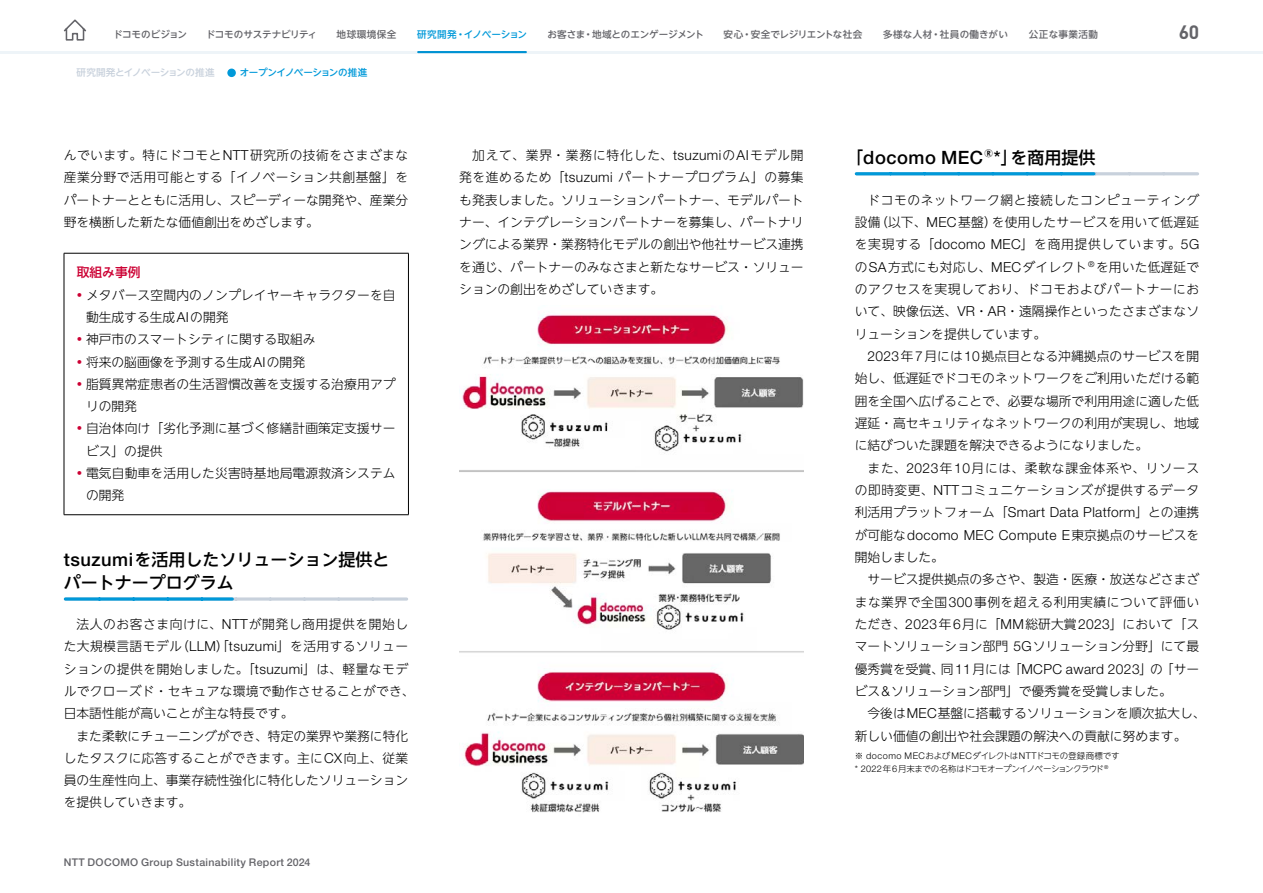
<style>
.page{position:relative;width:1263px;height:893px;background:#fff}
.page>*{position:absolute;margin:0;border:0;box-sizing:border-box;transform-origin:0 0}
.t1{font:700 19.2px "DIN";color:#646469}
.t2{font:500 18.3px "Helvetica Neue LT Pro";letter-spacing:.03em;color:#000}
.t3{font:500 16.95px/23.4px "UD Shin Go NT Pro";color:#000}
.t4{font:300 13.8px "Helvetica Neue LT Pro";letter-spacing:.03em;color:#000}
.t5{font:300 12.75px/22.4px "UD Shin Go NT Pro";color:#000;text-align:justify}
.t6{font:300 12.75px/22.4px "UD Shin Go NT Pro";letter-spacing:.03em;color:#000}
.t7{font:300 12.75px "UD Shin Go NT Pro";letter-spacing:.04em;color:#000}
.t8{font:500 12.75px "UD Shin Go NT Pro";color:#c03}
.t9{font:500 10.65px "Helvetica Neue LT Pro";letter-spacing:.03em;color:#646469}
.t10{font:500 9.6px "UD Shin Go NT Pro";letter-spacing:-.035em;color:#0099d9}
.t11{font:500 9.6px "UD Shin Go NT Pro";letter-spacing:-.025em;color:#646469}
.t12{font:500 9.6px "UD Shin Go NT Pro";color:#646469}
.t13{font:500 9.6px "UD Shin Go NT Pro";letter-spacing:-.03em;color:#c8d1dc}
.t14{font:500 9.6px "UD Shin Go NT Pro";letter-spacing:.04em;color:#646469}
.t15{font:500 9.6px "UD Shin Go NT Pro";letter-spacing:-.02em;color:#646469}
.t16{font:500 9.6px "UD Shin Go NT Pro";letter-spacing:.05em;color:#646469}
.t17{font:300 8.55px/12.8px "UD Shin Go NT Pro";letter-spacing:-.06em;color:#000}
.s1{font-family:"Helvetica Neue LT Pro";font-size:13.8px}
.s2{font-weight:500;color:#c03}
.s3{font-family:"Helvetica Neue LT Pro";font-size:18.3px}
.s4{font-family:"UD Shin Go NT Pro";font-size:16.95px}
.s5{font-family:"UD Shin Go NT Pro";font-size:12.75px}
.s6{font-family:"Helvetica Neue LT Pro";font-size:9.15px}
</style>
<div class="page">
<svg style="left:63px;top:19px;width:24px;height:22px"></svg>
<hr style="left:0;top:51px;width:1263px;height:2px;background:#eef4f8">
<hr style="left:417px;top:51px;width:110px;height:2px;background:#0099d9">
<div style="left:227px;top:69px;width:9px;height:8px;background:#0099d9;border-radius:50%"></div>
<img style="left:459px;top:314px;width:345px;height:499px">
<svg style="left:856px;top:172px;width:341px;height:3px"></svg>
<hr style="left:64px;top:253px;width:345px;height:1px;background:#000">
<hr style="left:64px;top:253px;width:1px;height:261px;background:#000">
<hr style="left:408px;top:253px;width:1px;height:261px;background:#000">
<hr style="left:64px;top:514px;width:345px;height:1px;background:#000">
<svg style="left:65px;top:597px;width:342px;height:4px"></svg>
<p class="t11" style="left:113px;top:27px;width:75px">ドコモのビジョン</p>
<p class="t15" style="left:206px;top:27px;width:113px">ドコモのサステナビリティ</p>
<p class="t12" style="left:337px;top:27px;width:61px">地球環境保全</p>
<p class="t10" style="left:417px;top:27px;width:112px">研究開発・イノベーション</p>
<p class="t12" style="left:547px;top:27px;width:158px">お客さま・地域とのエンゲージメント</p>
<p class="t11" style="left:724px;top:27px;width:140px">安心・安全でレジリエントな社会</p>
<p class="t14" style="left:883px;top:27px;width:127px">多様な人材・社員の働きがい</p>
<p class="t16" style="left:1029px;top:27px;width:71px">公正な事業活動</p>
<h1 class="t1" style="left:1178px;top:19px;width:22px">60</h1>
<p class="t13" style="left:77px;top:65px;width:140px">研究開発とイノベーションの推進</p>
<p class="t10" style="left:240px;top:65px;width:129px">オープンイノベーションの推進</p>
<p class="t5" style="left:64px;top:144px;width:346px">んでいます。特にドコモと<span class="s1">NTT</span>研究所の技術をさまざまな産業分野で活用可能とする「イノベーション共創基盤」をパートナーとともに活用し、スピーディーな開発や、産業分野を横断した新たな価値創出をめざします。</p>
<p class="t8" style="left:77px;top:262px;width:65px">取組み事例</p>
<p class="t5" style="left:86px;top:283px;width:311px;text-indent:-9px"><span class="s2">•</span> メタバース空間内のノンプレイヤーキャラクターを自動生成する生成<span class="s1">AI</span>の開発</p>
<p class="t5" style="left:77px;top:328px;width:240px"><span class="s2">•</span> 神戸市のスマートシティに関する取組み</p>
<p class="t5" style="left:77px;top:350px;width:230px"><span class="s2">•</span> 将来の脳画像を予測する生成<span class="s1">AI</span>の開発</p>
<p class="t5" style="left:86px;top:372px;width:311px;text-indent:-9px"><span class="s2">•</span> 脂質異常症患者の生活習慣改善を支援する治療用アプリの開発</p>
<p class="t5" style="left:86px;top:417px;width:311px;text-indent:-9px"><span class="s2">•</span> 自治体向け「劣化予測に基づく修繕計画策定支援サービス」の提供</p>
<p class="t5" style="left:86px;top:462px;width:311px;text-indent:-9px"><span class="s2">•</span> 電気自動車を活用した災害時基地局電源救済システムの開発</p>
<h3 class="t3" style="left:64px;top:547px;width:327px"><span class="s3">tsuzumi</span>を活用したソリューション提供とパートナープログラム</h3>
<p class="t6" style="left:64px;top:612px;width:352px;text-indent:13px">法人のお客さま向けに、<span class="s1">NTT</span>が開発し商用提供を開始した大規模言語モデル（<span class="s1">LLM</span>）「<span class="s1">tsuzumi</span>」を活用するソリューションの提供を開始しました。「<span class="s1">tsuzumi</span>」は、軽量なモデルでクローズド・セキュアな環境で動作させることができ、日本語性能が高いことが主な特長です。</p>
<p class="t5" style="left:64px;top:724px;width:346px;text-indent:13px">また柔軟にチューニングができ、特定の業界や業務に特化したタスクに応答することができます。主に<span class="s1">CX</span>向上、従業員の生産性向上、事業存続性強化に特化したソリューションを提供していきます。</p>
<p class="t9" style="left:64px;top:856px;width:248px">NTT DOCOMO Group Sustainability Report 2024</p>
<p class="t5" style="left:459px;top:144px;width:346px;text-indent:13px">加えて、業界・業務に特化した、<span class="s1">tsuzumi</span>の<span class="s1">AI</span>モデル開発を進めるため「<span class="s1">tsuzumi</span> パートナープログラム」の募集も発表しました。ソリューションパートナー、モデルパートナー、インテグレーションパートナーを募集し、パートナリングによる業界・業務特化モデルの創出や他社サービス連携を通じ、パートナーのみなさまと新たなサービス・ソリューションの創出をめざしていきます。</p>
<h2 class="t2" style="left:846px;top:146px;width:251px"><span class="s4">「</span>docomo MEC<span class="s4">®</span>*<span class="s4">」を商用提供</span></h2>
<p class="t5" style="left:855px;top:188px;width:346px;text-indent:13px">ドコモのネットワーク網と接続したコンピューティング設備（以下、<span class="s1">MEC</span>基盤）を使用したサービスを用いて低遅延を実現する「<span class="s1">docomo MEC</span>」を商用提供しています。<span class="s1">5G</span>の<span class="s1">SA</span>方式にも対応し、<span class="s1">MEC</span>ダイレクト<sup>®</sup>を用いた低遅延でのアクセスを実現しており、ドコモおよびパートナーにおいて、映像伝送、<span class="s1">VR</span>・<span class="s1">AR</span>・遠隔操作といったさまざまなソリューションを提供しています。</p>
<p class="t5" style="left:855px;top:344px;width:346px;text-indent:13px"><span class="s1">2023</span>年<span class="s1">7</span>月には<span class="s1">10</span>拠点目となる沖縄拠点のサービスを開始し、低遅延でドコモのネットワークをご利用いただける範囲を全国へ広げることで、必要な場所で利用用途に適した低遅延・高セキュリティなネットワークの利用が実現し、地域に結びついた課題を解決できるようになりました。</p>
<p class="t5" style="left:855px;top:456px;width:346px;text-indent:13px">また、<span class="s1">2023</span>年<span class="s1">10</span>月には、柔軟な課金体系や、リソースの即時変更、<span class="s1">NTT</span>コミュニケーションズが提供するデータ利活用プラットフォーム「<span class="s1">Smart Data Platform</span>」との連携</p>
<p class="t4" style="left:855px;top:526px;width:346px"><span class="s5">が可能な</span>docomo MEC Compute E<span class="s5">東京拠点のサービスを</span></p>
<p class="t5" style="left:855px;top:545px;width:91px">開始しました。</p>
<p class="t5" style="left:867px;top:568px;width:333px">サービス提供拠点の多さや、製造・医療・放送などさまざ</p>
<p class="t7" style="left:855px;top:591px;width:346px">まな業界で全国<span class="s1">300</span>事例を超える利用実績について評価い</p>
<p class="t5" style="left:855px;top:612px;width:346px">ただき、<span class="s1">2023</span>年<span class="s1">6</span>月に「<span class="s1">MM</span>総研大賞<span class="s1">2023</span>」において「ス</p>
<p class="t5" style="left:855px;top:635px;width:346px">マートソリューション部門 <span class="s1">5G</span>ソリューション分野」にて最</p>
<p class="t5" style="left:855px;top:657px;width:346px">優秀賞を受賞、同<span class="s1">11</span>月には「<span class="s1">MCPC award 2023</span>」の「サー</p>
<p class="t5" style="left:855px;top:679px;width:319px">ビス<span class="s1">&amp;</span>ソリューション部門」で優秀賞を受賞しました。</p>
<p class="t5" style="left:867px;top:702px;width:340px">今後は<span class="s1">MEC</span>基盤に搭載するソリューションを順次拡大し、</p>
<p class="t5" style="left:855px;top:724px;width:333px">新しい価値の創出や社会課題の解決への貢献に努めます。</p>
<p class="t17" style="left:855px;top:749px;width:266px">※ <span class="s6">docomo MEC</span>および<span class="s6">MEC</span>ダイレクトは<span class="s6">NTT</span>ドコモの登録商標です<span class="s6">* 2022</span>年<span class="s6">6</span>月末までの名称はドコモオープンイノベーションクラウド<sup>®</sup></p>
</div>
